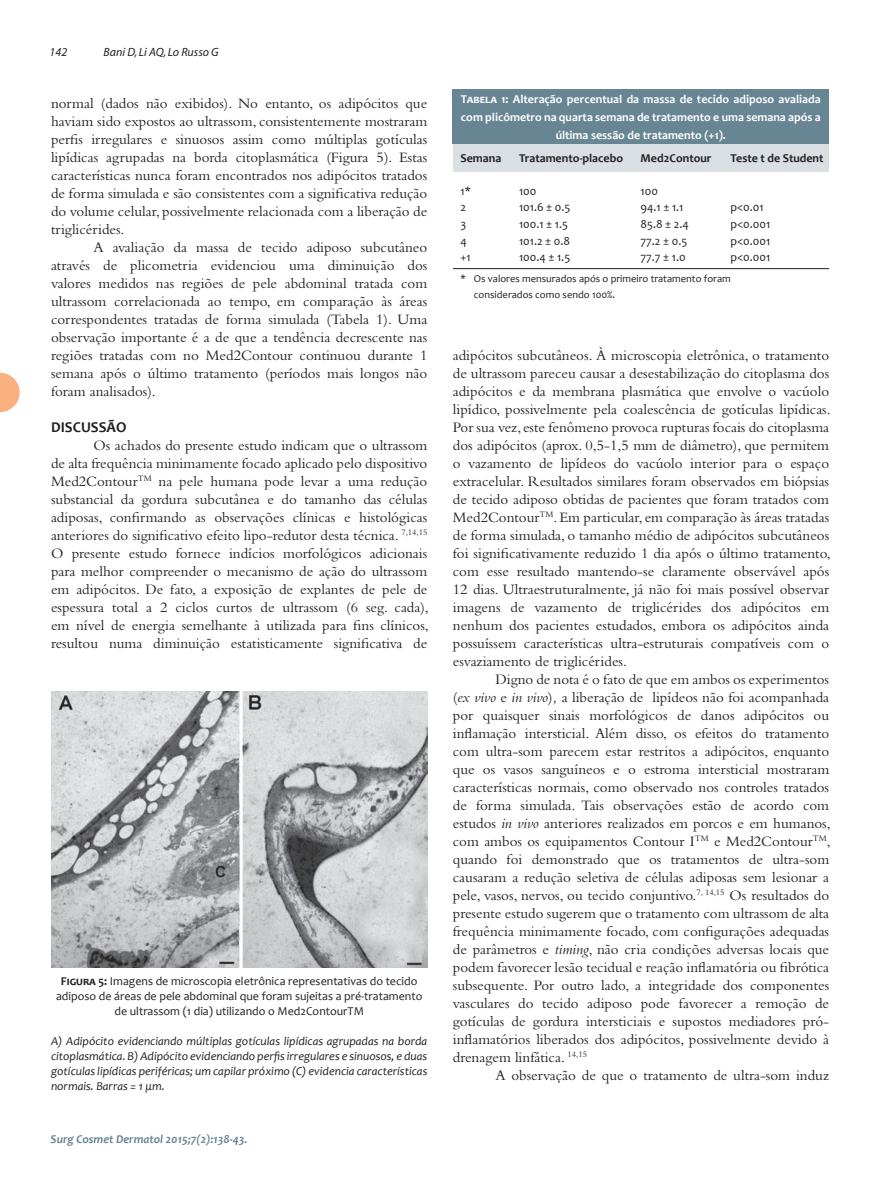
<style>
.page{position:relative;width:893px;height:1191px;background:#fff}
.page>*{position:absolute;margin:0;border:0;box-sizing:border-box;transform-origin:0 0}
.t1{font:15px/18px "Bembo";color:#231f20;text-align:justify}
.t2{font:700 15px "Candara";color:#231f20}
.t3{font:12px/15px "Candara";color:#231f20;text-align:center}
.t4{font:italic 12px/15px "Candara";color:#231f20;text-align:justify}
.t5{font:700 12px/18px "Candara";color:#fff;text-align:center}
.t6{font:700 12px "Candara";color:#231f20}
.t7{font:italic 700 12px "Candara";color:#678593}
.t8{font:italic 12px "Myriad";color:#231f20}
.t9{font:10.5px/16.5px "Candara";color:#231f20}
.s1{font-weight:700}
.s2{font-style:italic}
</style>
<div class="page">
<div style="left:453px;top:134px;width:376px;height:38px;background:#d9dfe3"></div>
<svg style="left:0;top:373px;width:20px;height:39px"></svg>
<img style="left:51px;top:691px;width:376px;height:276px">
<div style="left:452px;top:89px;width:377px;height:55px;background:#678593"></div>
<hr style="left:453px;top:268px;width:376px;height:1px;background:#231f20">
<p class="t8" style="left:50px;top:46px;width:19px">142</p>
<p class="t8" style="left:104px;top:46px;width:117px">Bani D, Li AQ, Lo Russo G</p>
<p class="t1" style="left:51px;top:94px;width:378px">normal (dados não exibidos). No entanto, os adipócitos que haviam sido expostos ao ultrassom, consistentemente mostraram perfis irregulares e sinuosos assim como múltiplas gotículas lipídicas agrupadas na borda citoplasmática (Figura 5). Estas características nunca foram encontrados nos adipócitos tratados de forma simulada e são consistentes com a significativa redução do volume celular, possivelmente relacionada com a liberação de triglicérides.</p>
<p class="t1" style="left:51px;top:238px;width:378px;text-indent:43px">A avaliação da massa de tecido adiposo subcutâneo através de plicometria evidenciou uma diminuição dos valores medidos nas regiões de pele abdominal tratada com ultrassom correlacionada ao tempo, em comparação às áreas correspondentes tratadas de forma simulada (Tabela 1). Uma observação importante é a de que a tendência decrescente nas regiões tratadas com no Med2Contour continuou durante 1 semana após o último tratamento (períodos mais longos não foram analisados).</p>
<p class="t2" style="left:51px;top:418px;width:77px">DISCUSSÃO</p>
<p class="t1" style="left:51px;top:436px;width:379px;text-indent:43px">Os achados do presente estudo indicam que o ultrassom de alta frequência minimamente focado aplicado pelo dispositivo Med2Contour<sup>TM</sup> na pele humana pode levar a uma redução substancial da gordura subcutânea e do tamanho das células adiposas, confirmando as observações clínicas e histológicas anteriores do significativo efeito lipo-redutor desta técnica. <sup>7,14,15<br></sup>O presente estudo fornece indícios morfológicos adicionais para melhor compreender o mecanismo de ação do ultrassom em adipócitos. De fato, a exposição de explantes de pele de espessura total a 2 ciclos curtos de ultrassom (6 seg. cada), em nível de energia semelhante à utilizada para fins clínicos, resultou numa diminuição estatisticamente significativa de</p>
<p class="t3" style="left:56px;top:973px;width:368px"><span class="s1">Figura 5:</span> Imagens de microscopia eletrônica representativas do tecido adiposo de áreas de pele abdominal que foram sujeitas a pré-tratamento de ultrassom (1 dia) utilizando o Med2ContourTM</p>
<p class="t4" style="left:51px;top:1033px;width:378px">A) Adipócito evidenciando múltiplas gotículas lipídicas agrupadas na borda citoplasmática. B) Adipócito evidenciando perfis irregulares e sinuosos, e duas gotículas lipídicas periféricas; um capilar próximo (C) evidencia características normais. Barras = 1 μm.</p>
<p class="t7" style="left:51px;top:1131px;width:198px">Surg Cosmet Dermatol 2015;7(2):138-43.</p>
<p class="t5" style="left:461px;top:90px;width:361px">Tabela 1: Alteração percentual da massa de tecido adiposo avaliada com plicômetro na quarta semana de tratamento e uma semana após a última sessão de tratamento (+1).</p>
<p class="t6" style="left:461px;top:150px;width:42px">Semana</p>
<p class="t6" style="left:519px;top:150px;width:105px">Tratamento-placebo</p>
<p class="t6" style="left:641px;top:150px;width:72px">Med2Contour</p>
<p class="t6" style="left:731px;top:150px;width:95px">Teste t de Student</p>
<p class="t3" style="left:461px;top:183px;width:12px">1*</p>
<p class="t3" style="left:519px;top:183px;width:19px">100</p>
<p class="t3" style="left:641px;top:183px;width:19px">100</p>
<p class="t3" style="left:461px;top:200px;width:7px">2</p>
<p class="t3" style="left:519px;top:200px;width:53px">101.6 ± 0.5</p>
<p class="t3" style="left:641px;top:200px;width:44px">94.1 ± 1.1</p>
<p class="t3" style="left:731px;top:200px;width:35px">p&lt;0.01</p>
<p class="t3" style="left:461px;top:216px;width:7px">3</p>
<p class="t3" style="left:519px;top:216px;width:50px">100.1 ± 1.5</p>
<p class="t3" style="left:641px;top:216px;width:50px">85.8 ± 2.4</p>
<p class="t3" style="left:731px;top:216px;width:41px">p&lt;0.001</p>
<p class="t3" style="left:461px;top:233px;width:8px">4</p>
<p class="t3" style="left:519px;top:233px;width:53px">101.2 ± 0.8</p>
<p class="t3" style="left:641px;top:233px;width:48px">77.2 ± 0.5</p>
<p class="t3" style="left:731px;top:233px;width:41px">p&lt;0.001</p>
<p class="t3" style="left:461px;top:249px;width:12px">+1</p>
<p class="t3" style="left:519px;top:249px;width:53px">100.4 ± 1.5</p>
<p class="t3" style="left:641px;top:249px;width:47px">77.7 ± 1.0</p>
<p class="t3" style="left:731px;top:249px;width:41px">p&lt;0.001</p>
<p class="t9" style="left:474px;top:270px;width:258px;text-indent:-14px">* Os valores mensurados após o primeiro tratamento foram considerados como sendo 100%.</p>
<p class="t1" style="left:453px;top:346px;width:379px">adipócitos subcutâneos. À microscopia eletrônica, o tratamento de ultrassom pareceu causar a desestabilização do citoplasma dos adipócitos e da membrana plasmática que envolve o vacúolo lipídico, possivelmente pela coalescência de gotículas lipídicas.<br>Por sua vez, este fenômeno provoca rupturas focais do citoplasma dos adipócitos (aprox. 0,5-1,5 mm de diâmetro), que permitem o vazamento de lipídeos do vacúolo interior para o espaço extracelular. Resultados similares foram observados em biópsias de tecido adiposo obtidas de pacientes que foram tratados com Med2Contour<sup>TM</sup>. Em particular, em comparação às áreas tratadas de forma simulada, o tamanho médio de adipócitos subcutâneos foi significativamente reduzido 1 dia após o último tratamento, com esse resultado mantendo-se claramente observável após 12 dias. Ultraestruturalmente, já não foi mais possível observar imagens de vazamento de triglicérides dos adipócitos em nenhum dos pacientes estudados, embora os adipócitos ainda possuíssem características ultra-estruturais compatíveis com o esvaziamento de triglicérides.</p>
<p class="t1" style="left:453px;top:670px;width:379px;text-indent:43px">Digno de nota é o fato de que em ambos os experimentos (<span class="s2">ex vivo</span> e <span class="s2">in vivo</span>)<span class="s2">,</span> a liberação de lipídeos não foi acompanhada por quaisquer sinais morfológicos de danos adipócitos ou inflamação intersticial. Além disso, os efeitos do tratamento com ultra-som parecem estar restritos a adipócitos, enquanto que os vasos sanguíneos e o estroma intersticial mostraram características normais, como observado nos controles tratados de forma simulada. Tais observações estão de acordo com estudos <span class="s2">in vivo</span> anteriores realizados em porcos e em humanos, com ambos os equipamentos Contour I<sup>TM</sup> e Med2Contour<sup>TM</sup>, quando foi demonstrado que os tratamentos de ultra-som causaram a redução seletiva de células adiposas sem lesionar a pele, vasos, nervos, ou tecido conjuntivo.<sup>7,</sup> <sup>14,15</sup> Os resultados do presente estudo sugerem que o tratamento com ultrassom de alta frequência minimamente focado, com configurações adequadas de parâmetros e <span class="s2">timing</span>, não cria condições adversas locais que podem favorecer lesão tecidual e reação inflamatória ou fibrótica subsequente. Por outro lado, a integridade dos componentes vasculares do tecido adiposo pode favorecer a remoção de gotículas de gordura intersticiais e supostos mediadores pró&shy;inflamatórios liberados dos adipócitos, possivelmente devido à drenagem linfática. <sup>14,15</sup></p>
<p class="t1" style="left:495px;top:1066px;width:335px">A observação de que o tratamento de ultra-som induz</p>
</div>
